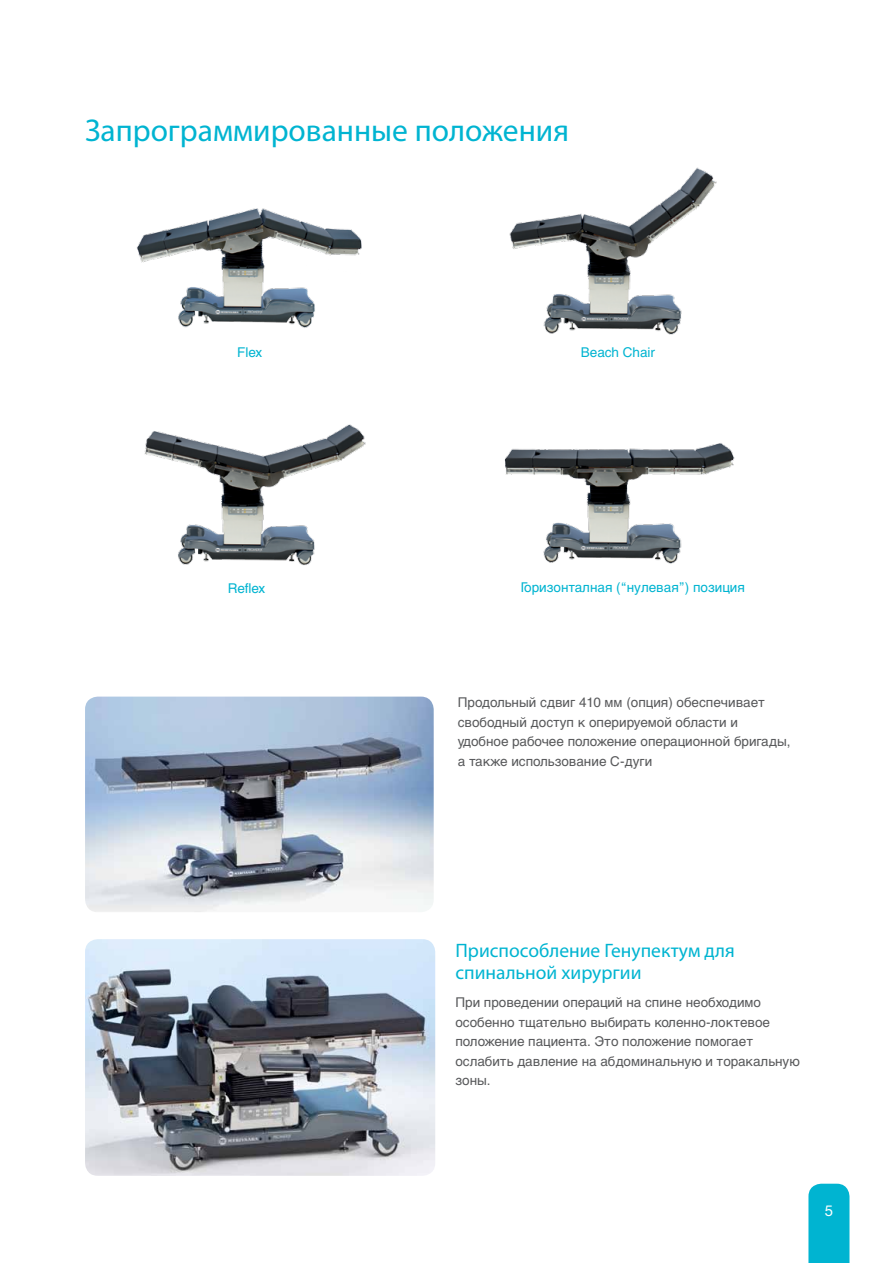
<style>
.page{position:relative;width:893px;height:1263px;background:#fff}
.page>*{position:absolute;margin:0;border:0;box-sizing:border-box;transform-origin:0 0}
.t1{font:31.5px "Myriad Pro";color:#00b4d1}
.t2{font:19.5px/22.5px "Myriad Pro";color:#00b4d1}
.t3{font:15px "Helvetica Neue LT Pro";color:#fff}
.t4{font:13.5px/19.5px "Helvetica Cyr Upright";color:#58595b}
.t5{font:13.5px "Helvetica Cyr Upright";color:#00b4d1}
</style>
<div class="page">
<div style="left:808px;top:1184px;width:41px;height:79px;background:#00b4d1"></div>
<img style="left:85px;top:939px;width:350px;height:237px">
<img style="left:85px;top:697px;width:349px;height:215px">
<img style="left:509px;top:167px;width:208px;height:168px">
<img style="left:504px;top:443px;width:231px;height:121px">
<img style="left:136px;top:208px;width:226px;height:120px">
<img style="left:144px;top:424px;width:222px;height:141px">
<h1 class="t1" style="left:85px;top:111px;width:486px">Запрограммированные положения</h1>
<p class="t5" style="left:237px;top:344px;width:26px">Flex</p>
<p class="t5" style="left:581px;top:344px;width:76px">Beach Chair</p>
<p class="t5" style="left:228px;top:581px;width:39px">Reflex</p>
<p class="t5" style="left:521px;top:579px;width:226px">Горизонталная (“нулевая”) позиция</p>
<p class="t4" style="left:458px;top:693px;width:334px">Продольный сдвиг 410 мм (опция) обеспечивает свободный доступ к оперируемой области и удобное рабочее положение операционной бригады, а также использование С-дуги</p>
<h2 class="t2" style="left:455px;top:938px;width:281px">Приспособление Генупектум для спинальной хирургии</h2>
<p class="t4" style="left:455px;top:993px;width:346px">При проведении операций на спине необходимо особенно тщательно выбирать коленно-локтевое положение пациента. Это положение помогает ослабить давление на абдоминальную и торакальную зоны.</p>
<p class="t3" style="left:825px;top:1202px;width:10px">5</p>
</div>
